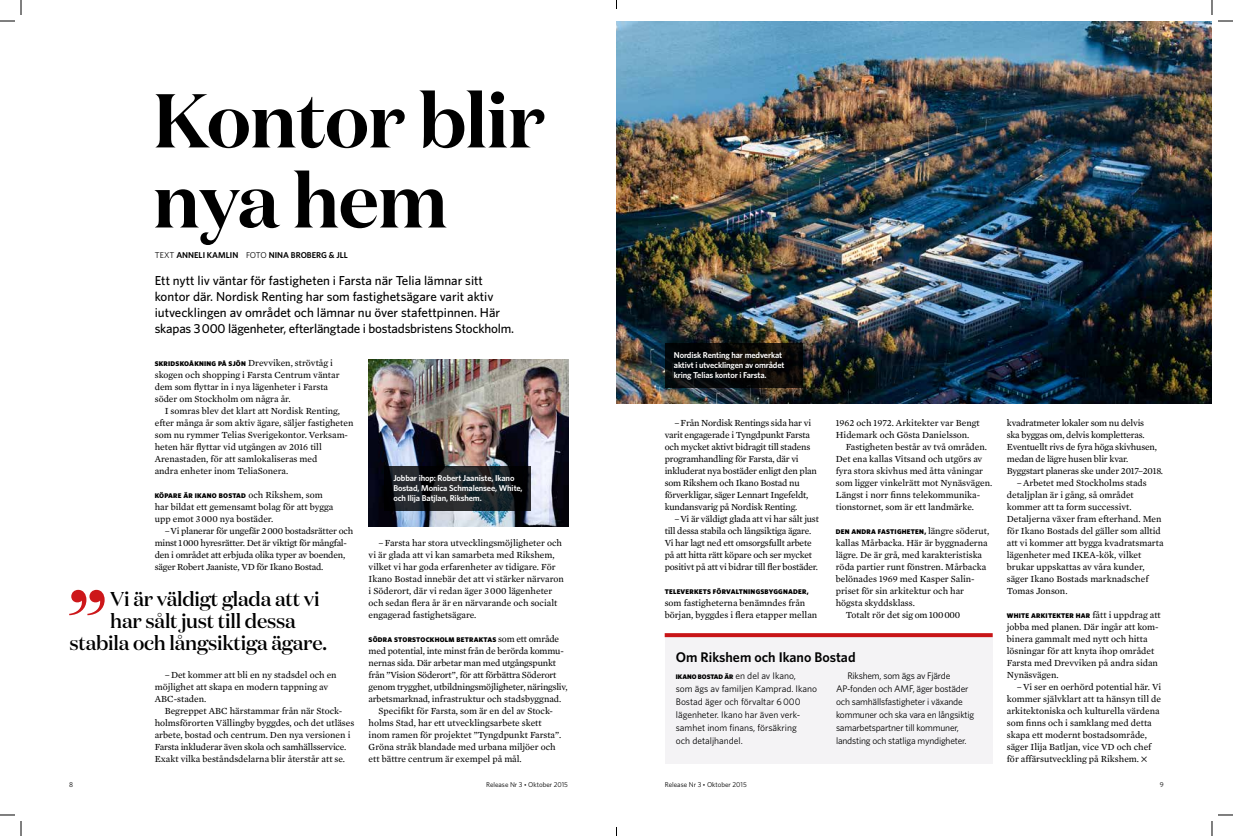
<style>
.page{position:relative;width:1233px;height:836px;background:#fff}
.page>*{position:absolute;margin:0;border:0;box-sizing:border-box;transform-origin:0 0}
.t1{font:600 76px/80px "Domaine Disp";letter-spacing:-.01em;color:#000}
.t2{font:500 20px "Domaine Disp";letter-spacing:-.01em;color:#000}
.t3{font:600 14px "Whitney";color:#000}
.t4{font:500 13px/16px "Whitney";color:#000}
.t5{font:9.5px/12px "Mercury Text G2 Roman";color:#000}
.t6{font:9.5px/12px "Mercury Text G2 Roman";letter-spacing:-.02em;color:#000}
.t7{font:9.5px/13px "Whitney";letter-spacing:-.02em;color:#000}
.t8{font:9.5px/13px "Whitney";color:#000}
.t9{font:600 8.5px/10px "Whitney";letter-spacing:-.015em;color:#fff}
.t10{font:600 8.5px "Whitney";color:#000}
.t11{font:7px "Whitney";color:#000}
.t12{font:900 6.8px "Whitney";letter-spacing:.035em;color:#000}
.t13{font:900 6.6px "Whitney";color:#000}
.s1{font-weight:400}
.s2{font-family:"Mercury Text G2 Roman";font-weight:400;font-size:9.5px}
.s3{font-weight:400;font-size:9.5px}
.s4{font-size:6px}
</style>
<div class="page">
<div style="left:664px;top:634px;width:328px;height:129px;background:#f4f3f5"></div>
<svg style="left:664px;top:633px;width:328px;height:4px"></svg>
<svg style="left:69px;top:590px;width:36px;height:25px"></svg>
<img style="left:616px;top:21px;width:596px;height:382px">
<img style="left:368px;top:359px;width:200px;height:167px">
<svg style="left:664px;top:343px;width:138px;height:45px;fill:#060808"></svg>
<svg style="left:384px;top:466px;width:147px;height:44px"></svg>
<svg style="left:1218px;top:20px;width:15px;height:2px"></svg>
<svg style="left:1218px;top:814px;width:15px;height:2px"></svg>
<svg style="left:0;top:0;width:22px;height:22px"></svg>
<svg style="left:0;top:814px;width:22px;height:22px"></svg>
<svg style="left:1211px;top:0;width:1px;height:15px"></svg>
<svg style="left:1211px;top:821px;width:1px;height:15px"></svg>
<h1 class="t1" style="left:153px;top:80px;width:393px">Kontor blir nya hem</h1>
<p class="t10" style="left:155px;top:250px;width:194px"><span class="s1">TEXT</span> ANNELI KAMLIN <span class="s1">FOTO</span> NINA BROBERG &amp; JLL</p>
<p class="t4" style="left:155px;top:272px;width:361px">Ett nytt liv väntar för fastigheten i Farsta när Telia lämnar sitt kontor där. Nordisk Renting har som fastighetsägare varit aktiv iutvecklingen av området och lämnar nu över stafettpinnen. Här skapas 3 000 lägenheter, efterlängtade i bostadsbristens Stockholm.</p>
<p class="t12" style="left:155px;top:359px;width:180px">SKRIDSKOÅKNING PÅ SJÖN <span class="s2">Drevviken, strövtåg i</span></p>
<p class="t5" style="left:155px;top:369px;width:186px">skogen och shopping i Farsta Centrum väntar dem som flyttar in i nya lägenheter i Farsta söder om Stockholm om några år.</p>
<p class="t5" style="left:155px;top:405px;width:200px;text-indent:10px">I somras blev det klart att Nordisk Renting, efter många år som aktiv ägare, säljer fastigheten som nu rymmer Telias Sverigekontor. Verksam&shy;heten här flyttar vid utgången av 2016 till Arenastaden, för att samlokaliseras med<br>andra enheter inom TeliaSonera.</p>
<p class="t12" style="left:155px;top:491px;width:169px">KÖPARE ÄR IKANO BOSTAD <span class="s2">och Rikshem, som</span></p>
<p class="t5" style="left:155px;top:501px;width:180px">har bildat ett gemensamt bolag för att bygga upp emot 3000 nya bostäder.</p>
<p class="t6" style="left:155px;top:525px;width:200px;text-indent:10px">–Vi planerar för ungefär 2000 bostadsrätter och minst 1000 hyresrätter. Det är viktigt för mångfal&shy;den i området att erbjuda olika typer av boenden, säger Robert Jaaniste, VD för Ikano Bostad.</p>
<h2 class="t2" style="left:110px;top:586px;width:211px">Vi är väldigt glada att vi</h2>
<h2 class="t2" style="left:110px;top:608px;width:187px">har sålt just till dessa</h2>
<h2 class="t2" style="left:69px;top:630px;width:259px">stabila och långsiktiga ägare.</h2>
<p class="t5" style="left:155px;top:669px;width:183px;text-indent:10px">–Det kommer att bli en ny stadsdel och en möjlighet att skapa en modern tappning av<br>ABC-staden.</p>
<p class="t5" style="left:155px;top:705px;width:201px;text-indent:10px">Begreppet ABC härstammar från när Stock&shy;holmsförorten Vällingby byggdes, och det utläses arbete, bostad och centrum. Den nya versionen i Farsta inkluderar även skola och samhällsservice.<br>Exakt vilka beståndsdelarna blir återstår att se.</p>
<p class="t9" style="left:393px;top:472px;width:131px">Jobbar ihop: Robert Jaaniste, Ikano<br>Bostad, Monica Schmalensee, White, och Ilija Batjlan, Rikshem.</p>
<p class="t5" style="left:368px;top:537px;width:197px;text-indent:10px">–Farsta har stora utvecklingsmöjligheter och vi är glada att vi kan samarbeta med Rikshem, vilket vi har goda erfarenheter av tidigare. För Ikano Bostad innebär det att vi stärker närvaron i Söderort, där vi redan äger 3000 lägenheter och sedan flera år är en närvarande och socialt engagerad fastighetsägare.</p>
<p class="t12" style="left:368px;top:635px;width:192px">SÖDRA STORSTOCKHOLM BETRAKTAS <span class="s2">som ett område</span></p>
<p class="t6" style="left:368px;top:645px;width:197px">med potential, inte minst från de berörda kommu-</p>
<p class="t6" style="left:368px;top:657px;width:189px">nernas sida. Där arbetar man med utgångspunkt</p>
<p class="t6" style="left:368px;top:669px;width:189px">från ”Vision Söderort”, för att förbättra Söderort</p>
<p class="t6" style="left:368px;top:681px;width:200px">genom trygghet, utbildningsmöjligheter, näringsliv,</p>
<p class="t5" style="left:368px;top:693px;width:194px">arbetsmarknad, infrastruktur och stadsbyggnad.</p>
<p class="t5" style="left:378px;top:705px;width:176px">Specifikt för Farsta, som är en del av Stock-</p>
<p class="t5" style="left:368px;top:717px;width:175px">holms Stad, har ett utvecklingsarbete skett</p>
<p class="t5" style="left:368px;top:729px;width:194px">inom ramen för projektet ”Tyngdpunkt Farsta”.</p>
<p class="t5" style="left:368px;top:741px;width:189px">Gröna stråk blandade med urbana miljöer och</p>
<p class="t5" style="left:368px;top:753px;width:155px">ett bättre centrum är exempel på mål.</p>
<p class="t9" style="left:674px;top:350px;width:112px">Nordisk Renting har medverkat aktivt i utvecklingen av området kring Telias kontor i Farsta.</p>
<p class="t6" style="left:664px;top:417px;width:154px;text-indent:10px">–Från Nordisk Rentings sida har vi varit engagerade i Tyngdpunkt Farsta och mycket aktivt bidragit till stadens programhandling för Farsta, där vi inkluderat nya bostäder enligt den plan som Rikshem och Ikano Bostad nu förverkligar, säger Lennart Ingefeldt, kundansvarig på Nordisk Renting.</p>
<p class="t6" style="left:664px;top:513px;width:156px;text-indent:10px">–Vi är väldigt glada att vi har sålt just till dessa stabila och långsiktiga ägare.<br>Vi har lagt ned ett omsorgsfullt arbete på att hitta rätt köpare och ser mycket positivt på att vi bidrar till fler bostäder.</p>
<p class="t12" style="left:664px;top:587px;width:145px">TELEVERKETS FÖRVALTNINGSBYGGNADER,</p>
<p class="t5" style="left:664px;top:597px;width:154px">som fastigheterna benämndes från början, byggdes i flera etapper mellan</p>
<p class="t5" style="left:835px;top:417px;width:145px">1962 och 1972. Arkitekter var Bengt<br>Hidemark och Gösta Danielsson.</p>
<p class="t5" style="left:835px;top:441px;width:158px;text-indent:10px">Fastigheten består av två områden.<br>Det ena kallas Vitsand och utgörs av fyra stora skivhus med åtta våningar som ligger vinkelrätt mot Nynäsvägen.<br>Längst i norr finns telekommunika&shy;tionstornet, som är ett landmärke.</p>
<p class="t12" style="left:835px;top:527px;width:155px">DEN ANDRA FASTIGHETEN, <span class="s2">längre söderut,</span></p>
<p class="t5" style="left:835px;top:537px;width:153px">kallas Mårbacka. Här är byggnaderna</p>
<p class="t5" style="left:835px;top:549px;width:148px">lägre. De är grå, med karakteristiska</p>
<p class="t5" style="left:835px;top:561px;width:152px">röda partier runt fönstren. Mårbacka</p>
<p class="t5" style="left:835px;top:573px;width:140px">belönades 1969 med Kasper Salin-</p>
<p class="t5" style="left:835px;top:585px;width:130px">priset för sin arkitektur och har</p>
<p class="t5" style="left:835px;top:597px;width:81px">högsta skyddsklass.</p>
<p class="t5" style="left:845px;top:609px;width:116px">Totalt rör det sig om 100000</p>
<h3 class="t3" style="left:676px;top:648px;width:181px">Om Rikshem och Ikano Bostad</h3>
<p class="t13" style="left:676px;top:672px;width:122px">IKANO BOSTAD ÄR <span class="s3">en del av Ikano,</span></p>
<p class="t8" style="left:676px;top:682px;width:143px">som ägs av familjen Kamprad. Ikano<br>Bostad äger och förvaltar 6 000 lägenheter. Ikano har även verk&shy;samhet inom finans, försäkring<br>och detaljhandel.</p>
<p class="t7" style="left:836px;top:669px;width:140px;text-indent:11px">Rikshem, som ägs av Fjärde AP-fonden och AMF, äger bostäder och samhällsfastigheter i växande kommuner och ska vara en långsiktig samarbetspartner till kommuner, landsting och statliga myndigheter.</p>
<p class="t6" style="left:1007px;top:417px;width:139px">kvadratmeter lokaler som nu delvis</p>
<p class="t6" style="left:1007px;top:429px;width:139px">ska byggas om, delvis kompletteras.</p>
<p class="t6" style="left:1007px;top:441px;width:151px">Eventuellt rivs de fyra höga skivhusen,</p>
<p class="t6" style="left:1007px;top:453px;width:123px">medan de lägre husen blir kvar.</p>
<p class="t6" style="left:1007px;top:465px;width:158px">Byggstart planeras ske under 2017–2018.</p>
<p class="t5" style="left:1016px;top:477px;width:132px">–Arbetet med Stockholms stads</p>
<p class="t5" style="left:1007px;top:489px;width:128px">detaljplan är i gång, så området</p>
<p class="t5" style="left:1007px;top:501px;width:126px">kommer att ta form successivt.</p>
<p class="t5" style="left:1007px;top:513px;width:156px">Detaljerna växer fram efterhand. Men</p>
<p class="t5" style="left:1007px;top:525px;width:155px">för Ikano Bostads del gäller som alltid</p>
<p class="t5" style="left:1007px;top:537px;width:158px">att vi kommer att bygga kvadratsmarta</p>
<p class="t5" style="left:1007px;top:549px;width:136px">lägenheter med IKEA-kök, vilket</p>
<p class="t5" style="left:1007px;top:561px;width:139px">brukar uppskattas av våra kunder,</p>
<p class="t5" style="left:1007px;top:573px;width:143px">säger Ikano Bostads marknadschef</p>
<p class="t5" style="left:1007px;top:585px;width:62px">Tomas Jonson.</p>
<p class="t12" style="left:1007px;top:611px;width:155px">WHITE ARKITEKTER HAR <span class="s2">fått i uppdrag att</span></p>
<p class="t5" style="left:1007px;top:621px;width:153px">jobba med planen. Där ingår att kom&shy;binera gammalt med nytt och hitta lösningar för att knyta ihop området<br>Farsta med Drevviken på andra sidan<br>Nynäsvägen.</p>
<p class="t5" style="left:1007px;top:681px;width:156px;text-indent:10px">–Vi ser en oerhörd potential här. Vi kommer självklart att ta hänsyn till de arkitektoniska och kulturella värdena som finns och i samklang med detta skapa ett modernt bostadsområde, säger Ilija Batljan, vice VD och chef för affärsutveckling på Rikshem. ✕</p>
<p class="t11" style="left:69px;top:780px;width:5px">8</p>
<p class="t11" style="left:486px;top:780px;width:83px">Release Nr 3 <span class="s4">•</span> Oktober 2015</p>
<p class="t11" style="left:665px;top:780px;width:83px">Release Nr 3 <span class="s4">•</span> Oktober 2015</p>
<p class="t11" style="left:1159px;top:780px;width:5px">9</p>
</div>
